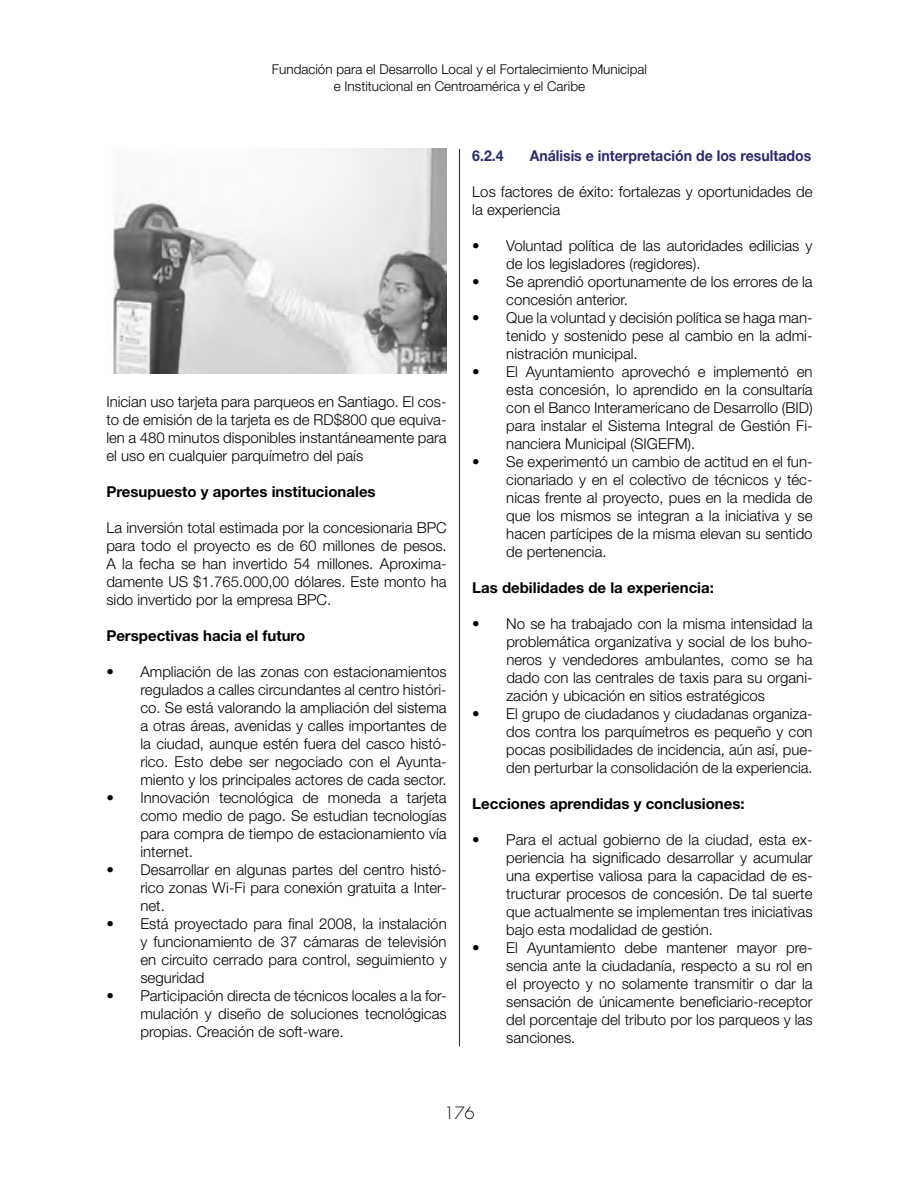
<style>
.page{position:relative;width:919px;height:1191px;background:#fff}
.page>*{position:absolute;margin:0;border:0;box-sizing:border-box;transform-origin:0 0}
.t1{font:300 16.5px "Futura";color:#000}
.t2{font:300 15px/18px "Helvetica Neue";color:#000;text-align:justify}
.t3{font:700 15px "Helvetica Neue";color:#000}
.t4{font:700 15px "Helvetica Neue";color:#2b2b68;scale:.94 1}
.t5{font:300 13.5px/16.2px "Helvetica Neue";color:#000;text-align:center}
</style>
<div class="page">
<hr style="left:459px;top:149px;width:1px;height:897px;background:#2b2b68">
<img style="left:113px;top:149px;width:333px;height:225px">
<p class="t5" style="left:272px;top:61px;width:376px">Fundación para el Desarrollo Local y el Fortalecimiento Municipal e Institucional en Centroamérica y el Caribe</p>
<p class="t2" style="left:106px;top:392px;width:342px">Inician uso tarjeta para parqueos en Santiago. El cos&shy;to de emisión de la tarjeta es de RD$800 que equiva&shy;len a 480 minutos disponibles instantáneamente para el uso en cualquier parquímetro del país</p>
<p class="t3" style="left:106px;top:482px;width:271px">Presupuesto y aportes institucionales</p>
<p class="t2" style="left:106px;top:518px;width:342px">La inversión total estimada por la concesionaria BPC para todo el proyecto es de 60 millones de pesos.<br>A la fecha se han invertido 54 millones. Aproxima&shy;damente US $1.765.000,00 dólares. Este monto ha sido invertido por la empresa BPC.</p>
<p class="t3" style="left:106px;top:626px;width:200px">Perspectivas hacia el futuro</p>
<p class="t2" style="left:140px;top:662px;width:308px;text-indent:-34px">• Ampliación de las zonas con estacionamientos regulados a calles circundantes al centro históri&shy;co. Se está valorando la ampliación del sistema a otras áreas, avenidas y calles importantes de la ciudad, aunque estén fuera del casco histó&shy;rico. Esto debe ser negociado con el Ayunta&shy;miento y los principales actores de cada sector.</p>
<p class="t2" style="left:140px;top:788px;width:308px;text-indent:-34px">• Innovación tecnológica de moneda a tarjeta como medio de pago. Se estudian tecnologías para compra de tiempo de estacionamiento vía internet.</p>
<p class="t2" style="left:140px;top:860px;width:308px;text-indent:-34px">• Desarrollar en algunas partes del centro histó&shy;rico zonas Wi-Fi para conexión gratuita a Inter&shy;net.</p>
<p class="t2" style="left:140px;top:914px;width:308px;text-indent:-34px">• Está proyectado para final 2008, la instalación y funcionamiento de 37 cámaras de televisión en circuito cerrado para control, seguimiento y seguridad</p>
<p class="t2" style="left:140px;top:986px;width:308px;text-indent:-34px">• Participación directa de técnicos locales a la for&shy;mulación y diseño de soluciones tecnológicas propias. Creación de soft-ware.</p>
<p class="t4" style="left:472px;top:146px;width:35px">6.2.4</p>
<p class="t4" style="left:529px;top:146px;width:301px">Análisis e interpretación de los resultados</p>
<p class="t2" style="left:472px;top:182px;width:342px">Los factores de éxito: fortalezas y oportunidades de la experiencia</p>
<p class="t2" style="left:506px;top:236px;width:308px;text-indent:-34px">• Voluntad política de las autoridades edilicias y de los legisladores (regidores).</p>
<p class="t2" style="left:506px;top:272px;width:308px;text-indent:-34px">• Se aprendió oportunamente de los errores de la concesión anterior.</p>
<p class="t2" style="left:506px;top:308px;width:308px;text-indent:-34px">• Que la voluntad y decisión política se haga man&shy;tenido y sostenido pese al cambio en la admi&shy;nistración municipal.</p>
<p class="t2" style="left:506px;top:362px;width:308px;text-indent:-34px">• El Ayuntamiento aprovechó e implementó en esta concesión, lo aprendido en la consultaría con el Banco Interamericano de Desarrollo (BID) para instalar el Sistema Integral de Gestión Fi&shy;nanciera Municipal (SIGEFM).</p>
<p class="t2" style="left:506px;top:452px;width:308px;text-indent:-34px">• Se experimentó un cambio de actitud en el fun&shy;cionariado y en el colectivo de técnicos y téc&shy;nicas frente al proyecto, pues en la medida de que los mismos se integran a la iniciativa y se hacen partícipes de la misma elevan su sentido de pertenencia.</p>
<p class="t3" style="left:472px;top:578px;width:243px">Las debilidades de la experiencia:</p>
<p class="t2" style="left:506px;top:614px;width:308px;text-indent:-34px">• No se ha trabajado con la misma intensidad la problemática organizativa y social de los buho&shy;neros y vendedores ambulantes, como se ha dado con las centrales de taxis para su organi&shy;zación y ubicación en sitios estratégicos</p>
<p class="t2" style="left:506px;top:704px;width:308px;text-indent:-34px">• El grupo de ciudadanos y ciudadanas organiza&shy;dos contra los parquímetros es pequeño y con pocas posibilidades de incidencia, aún así, pue&shy;den perturbar la consolidación de la experiencia.</p>
<p class="t3" style="left:472px;top:794px;width:274px">Lecciones aprendidas y conclusiones:</p>
<p class="t2" style="left:506px;top:830px;width:308px;text-indent:-34px">• Para el actual gobierno de la ciudad, esta ex&shy;periencia ha significado desarrollar y acumular una expertise valiosa para la capacidad de es&shy;tructurar procesos de concesión. De tal suerte que actualmente se implementan tres iniciativas bajo esta modalidad de gestión.</p>
<p class="t2" style="left:506px;top:938px;width:308px;text-indent:-34px">• El Ayuntamiento debe mantener mayor pre&shy;sencia ante la ciudadanía, respecto a su rol en el proyecto y no solamente transmitir o dar la sensación de únicamente beneficiario-receptor del porcentaje del tributo por los parqueos y las sanciones.</p>
<p class="t1" style="left:444px;top:1102px;width:32px">176</p>
</div>
